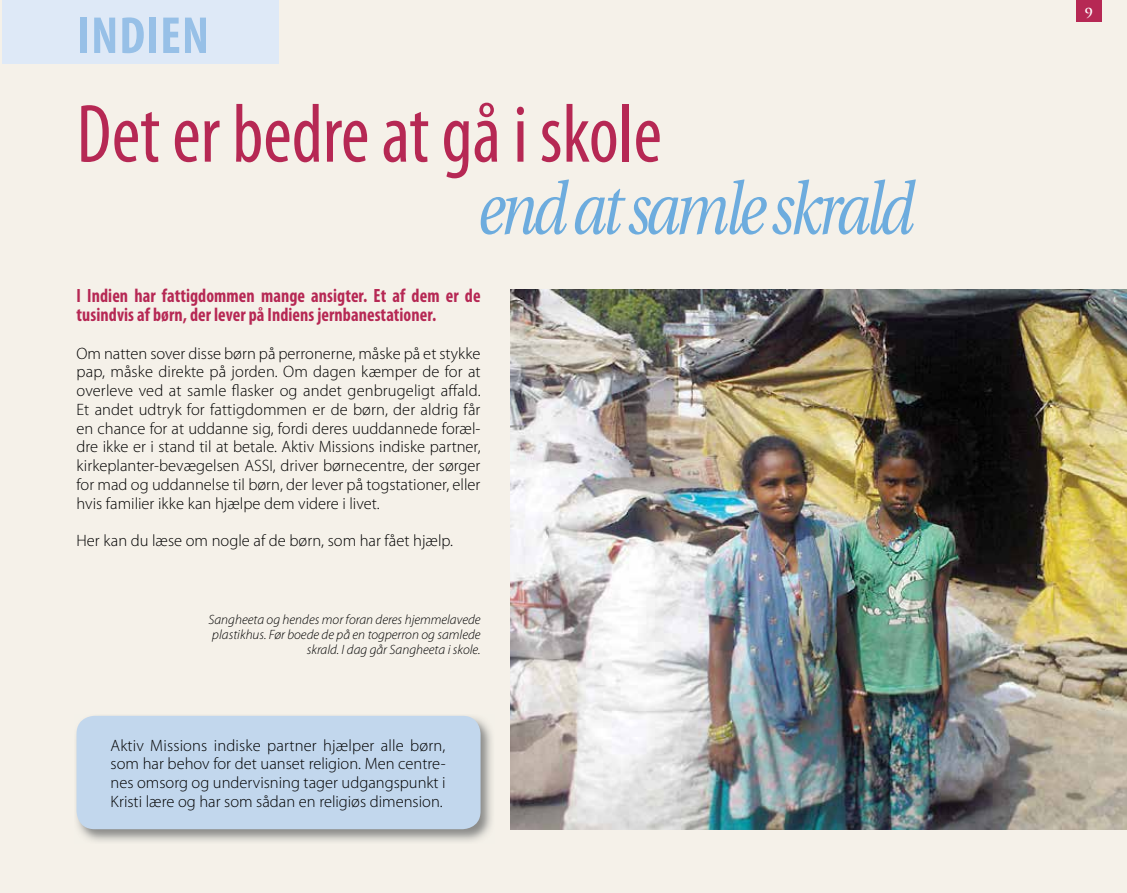
<style>
.page{position:relative;width:1127px;height:893px;background:#f5f1e9}
.page>*{position:absolute;margin:0;border:0;box-sizing:border-box;transform-origin:0 0}
.t1{font:condensed 83.4px "Myriad Pro";color:#b62854;scale:.93 1}
.t2{font:italic 73.2px "Utopia";letter-spacing:-.065em;color:#6dacde;scale:.8 1}
.t3{font:700 condensed 52.5px "Myriad Pro";letter-spacing:.02em;color:#97c0e7}
.t4{font:700 condensed 19.2px/18.8px "Myriad Pro";letter-spacing:.005em;color:#b62854;scale:.93 1}
.t5{font:300 16.5px/18.8px "Myriad Pro";color:#000;text-align:justify}
.t6{font:italic 300 13.5px/15px "Myriad Pro";color:#000;text-align:right}
.t7{font:700 13.5px "Trajan Pro";color:#fff}
</style>
<div class="page">
<div style="left:1076px;top:0;width:25px;height:21px;background:#b62854"></div>
<img style="left:510px;top:289px;width:617px;height:540px">
<img style="left:76px;top:715px;width:416px;height:127px">
<div style="left:77px;top:716px;width:403px;height:113px;background:#c2d7ed;border-radius:18px"></div>
<div style="left:2px;top:0;width:277px;height:64px;background:#dee9f7"></div>
<h3 class="t3" style="left:77px;top:3px;width:133px">inDien</h3>
<h1 class="t1" style="left:77px;top:84px;width:631px">Det er bedre at gå i skole</h1>
<h2 class="t2" style="left:478px;top:169px;width:547px">end at samle skrald</h2>
<p class="t4" style="left:77px;top:286px;width:436px">i indien har fattigdommen mange ansigter. et af dem er de tusindvis af børn, der lever på indiens jernbanestationer.</p>
<p class="t5" style="left:77px;top:344px;width:406px">Om natten sover disse børn på perronerne, måske på et stykke pap, måske direkte på jorden. Om dagen kæmper de for at overleve ved at samle flasker og andet genbrugeligt affald.<br>Et andet udtryk for fattigdommen er de børn, der aldrig får en chance for at uddanne sig, fordi deres uuddannede foræl&shy;dre ikke er i stand til at betale. Aktiv Missions indiske partner, kirkeplanter-bevægelsen ASSI, driver børnecentre, der sørger for mad og uddannelse til børn, der lever på togstationer, eller hvis familier ikke kan hjælpe dem videre i livet.</p>
<p class="t5" style="left:77px;top:531px;width:378px">Her kan du læse om nogle af de børn, som har fået hjælp.</p>
<p class="t6" style="left:208px;top:612px;width:274px">Sangheeta og hendes mor foran deres hjemmelavede plastikhus. Før boede de på en togperron og samlede skrald. I dag går Sangheeta i skole.</p>
<p class="t5" style="left:111px;top:735px;width:337px">Aktiv Missions indiske partner hjælper alle børn, som har behov for det uanset religion. Men centre&shy;nes omsorg og undervisning tager udgangspunkt i Kristi lære og har som sådan en religiøs dimension.</p>
<p class="t7" style="left:1084px;top:5px;width:10px">9</p>
</div>
